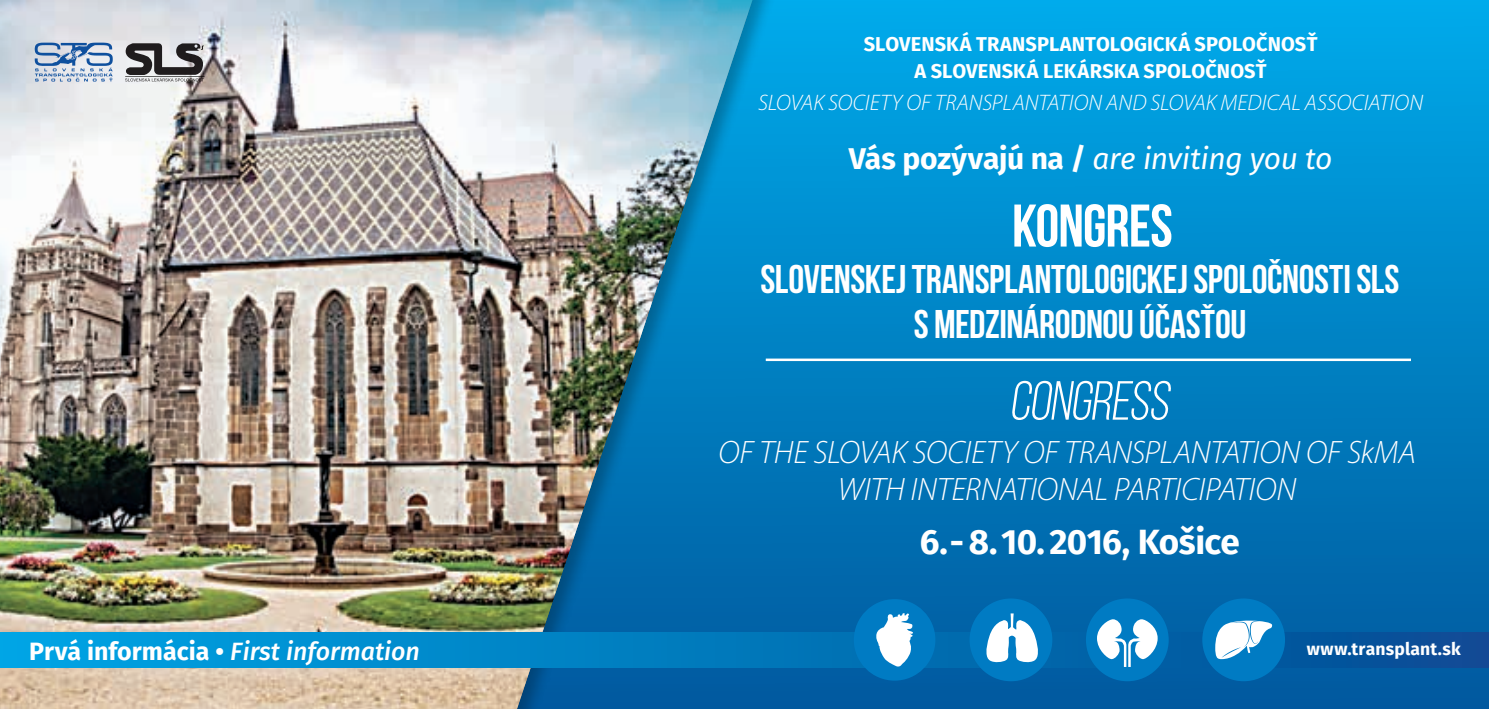
<style>
.page{position:relative;width:1489px;height:709px;background:#fff}
.page>*{position:absolute;margin:0;border:0;box-sizing:border-box;transform-origin:0 0}
.t1{font:700 60px "Bebas Neue";letter-spacing:-.015em;color:#fff}
.t2{font:55px "Bebas Neue";color:#fff}
.t3{font:700 40px/45px "Bebas Neue";letter-spacing:-.01em;color:#fff;text-align:center}
.t4{font:700 35px "Fira Sans";letter-spacing:-.02em;color:#fff}
.t5{font:italic 300 32.5px/37.5px "Myriad Pro";letter-spacing:-.005em;color:#fff;text-align:center}
.t6{font:italic 30px "Fira Sans";letter-spacing:-.015em;color:#fff}
.t7{font:italic 500 25px "Fira Sans";color:#fff}
.t8{font:italic 300 22.5px "Myriad Pro";color:#fff}
.t9{font:700 20px/27px "Fira Sans";letter-spacing:.005em;color:#fff;text-align:center}
.t10{font:700 17.5px "Fira Sans";letter-spacing:.01em;color:#fff}
.s1{font-weight:700;font-style:normal}
</style>
<div class="page">
<img style="left:0;top:0;width:472px;height:709px">
<div style="left:472px;top:0;width:1016px;height:709px;background:#231f20;opacity:.3"></div>
<svg style="left:0;top:632px;width:1488px;height:35px"></svg>
<div style="left:853px;top:599px;width:82px;height:81px;background:#007bc3;border-radius:50%"></div>
<svg style="left:876px;top:613px;width:37px;height:53px"></svg>
<div style="left:1085px;top:598px;width:83px;height:83px;background:#007bc3;border-radius:50%"></div>
<svg style="left:1097px;top:619px;width:60px;height:48px"></svg>
<div style="left:969px;top:598px;width:83px;height:83px;background:#007bc3;border-radius:50%"></div>
<svg style="left:986px;top:613px;width:52px;height:50px"></svg>
<svg style="left:125px;top:43px;width:79px;height:38px"></svg>
<div style="left:1202px;top:598px;width:82px;height:83px;background:#007bc3;border-radius:50%"></div>
<svg style="left:1215px;top:620px;width:57px;height:39px"></svg>
<svg style="left:35px;top:43px;width:78px;height:38px"></svg>
<hr style="left:765px;top:358px;width:645px;height:3px;background:#fff">
<p class="t7" style="left:29px;top:633px;width:392px"><span class="s1">Prvá informácia •</span> First information</p>
<p class="t9" style="left:863px;top:32px;width:455px">SLOVENSKÁ TRANSPLANTOLOGICKÁ SPOLOČNOSŤ<br>A SLOVENSKÁ LEKÁRSKA SPOLOČNOSŤ</p>
<p class="t8" style="left:758px;top:91px;width:666px">SLOVAK SOCIETY OF TRANSPLANTATION AND SLOVAK MEDICAL ASSOCIATION</p>
<p class="t6" style="left:848px;top:137px;width:485px"><span class="s1">Vás pozývajú na /</span> are inviting you to</p>
<h1 class="t1" style="left:1011px;top:193px;width:162px">KONGRES</h1>
<p class="t3" style="left:760px;top:256px;width:640px">SLOVENSKEJ TRANSPLANTOLOGICKEJ SPOLOČNOSTI SLS<br>S MEDZINÁRODNOU ÚČASŤOU</p>
<h2 class="t2" style="left:1009px;top:371px;width:169px">CONGRESS</h2>
<p class="t5" style="left:718px;top:434px;width:699px">of the SLOVAK SOCIETY OF TRANSPLANTATION OF SkMA<br>WITH INTERNATIONAL PARTICIPATION</p>
<p class="t4" style="left:919px;top:517px;width:321px">6.- 8. 10. 2016, Košice</p>
<p class="t10" style="left:1306px;top:637px;width:155px">www.transplant.sk</p>
</div>
